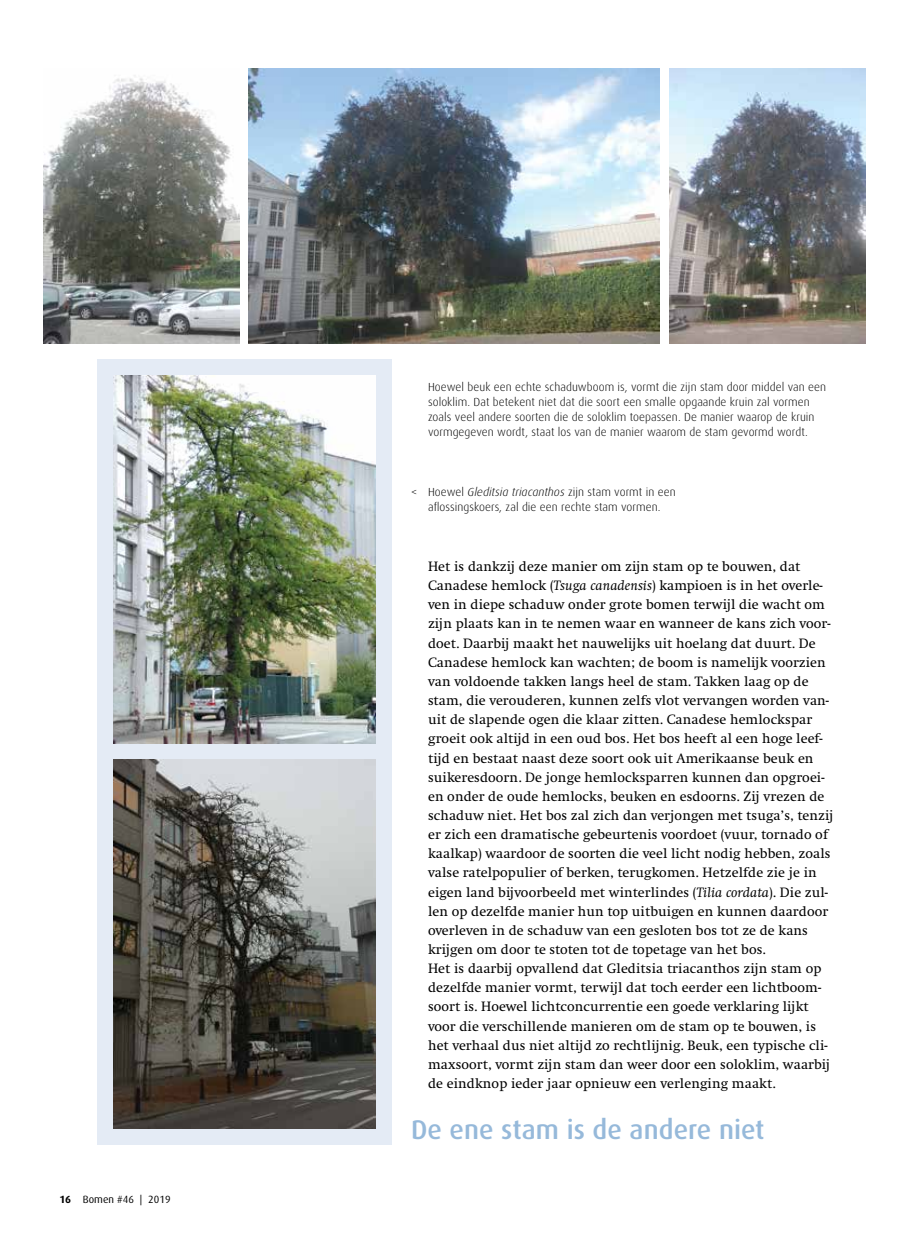
<style>
.page{position:relative;width:910px;height:1234px;background:#fff}
.page>*{position:absolute;margin:0;border:0;box-sizing:border-box;transform-origin:0 0}
.t1{font:500 27px "Dax";color:#96b9da}
.t2{font:14.1px/19.2px "Swift EF";letter-spacing:.005em;color:#000}
.t3{font:300 11.7px/15px "Dax";letter-spacing:.005em;color:#000}
.t4{font:10.5px "Dax";letter-spacing:.005em;color:#000}
.s1{font-weight:700}
.s2{font-style:italic}
</style>
<div class="page">
<div style="left:97px;top:359px;width:294px;height:784px;background:#e4ebf5"></div>
<img style="left:113px;top:375px;width:263px;height:368px">
<img style="left:113px;top:759px;width:263px;height:368px">
<img style="left:44px;top:75px;width:196px;height:268px">
<img style="left:669px;top:68px;width:196px;height:275px">
<img style="left:248px;top:68px;width:412px;height:275px">
<p class="t4" style="left:60px;top:1193px;width:113px"><span class="s1">16</span> Bomen #46 | 2019</p>
<p class="t3" style="left:428px;top:379px;width:400px">Hoewel beuk een echte schaduwboom is, vormt die zijn stam door middel van een soloklim. Dat betekent niet dat die soort een smalle opgaande kruin zal vormen zoals veel andere soorten die de soloklim toepassen. De manier waarop de kruin vormgegeven wordt, staat los van de manier waarom de stam gevormd wordt.</p>
<p class="t3" style="left:411px;top:484px;width:266px;text-align:center">&lt; Hoewel <span class="s2">Gleditsia triacanthos</span> zijn stam vormt in een aflossingskoers, zal die een rechte stam vormen.</p>
<p class="t2" style="left:428px;top:557px;width:407px">Het is dankzij deze manier om zijn stam op te bouwen, dat Canadese hemlock (<span class="s2">Tsuga canadensis</span>) kampioen is in het overle&shy;ven in diepe schaduw onder grote bomen terwijl die wacht om zijn plaats kan in te nemen waar en wanneer de kans zich voor&shy;doet. Daarbij maakt het nauwelijks uit hoelang dat duurt. De Canadese hemlock kan wachten; de boom is namelijk voorzien van voldoende takken langs heel de stam. Takken laag op de stam, die verouderen, kunnen zelfs vlot vervangen worden van&shy;uit de slapende ogen die klaar zitten. Canadese hemlockspar groeit ook altijd in een oud bos. Het bos heeft al een hoge leef&shy;tijd en bestaat naast deze soort ook uit Amerikaanse beuk en suikeresdoorn. De jonge hemlocksparren kunnen dan opgroei&shy;en onder de oude hemlocks, beuken en esdoorns. Zij vrezen de schaduw niet. Het bos zal zich dan verjongen met tsuga’s, tenzij er zich een dramatische gebeurtenis voordoet (vuur, tornado of kaalkap) waardoor de soorten die veel licht nodig hebben, zoals valse ratelpopulier of berken, terugkomen. Hetzelfde zie je in eigen land bijvoorbeeld met winterlindes (<span class="s2">Tilia cordata</span>). Die zul&shy;len op dezelfde manier hun top uitbuigen en kunnen daardoor overleven in de schaduw van een gesloten bos tot ze de kans krijgen om door te stoten tot de topetage van het bos.<br>Het is daarbij opvallend dat Gleditsia triacanthos zijn stam op dezelfde manier vormt, terwijl dat toch eerder een lichtboom&shy;soort is. Hoewel lichtconcurrentie een goede verklaring lijkt voor die verschillende manieren om de stam op te bouwen, is het verhaal dus niet altijd zo rechtlijnig. Beuk, een typische cli&shy;maxsoort, vormt zijn stam dan weer door een soloklim, waarbij de eindknop ieder jaar opnieuw een verlenging maakt.</p>
<h1 class="t1" style="left:411px;top:1113px;width:355px">De ene stam is de andere niet</h1>
</div>
